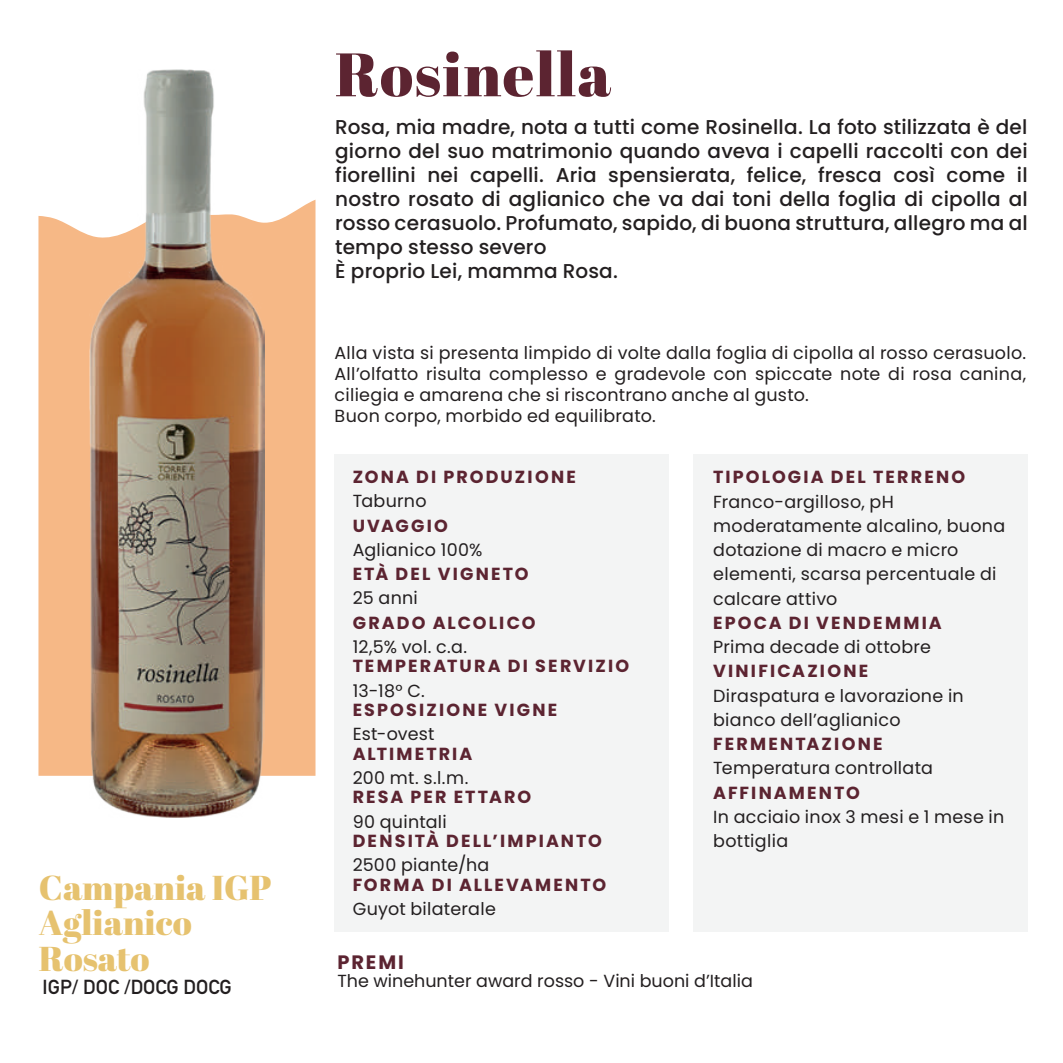
<style>
.page{position:relative;width:1063px;height:1063px;background:#fff}
.page>*{position:absolute;margin:0;border:0;box-sizing:border-box;transform-origin:0 0}
.t1{font:61.25px "Abril Fatface";letter-spacing:.025em;color:#5c2431}
.t2{font:34.5px/35.5px "Abril Fatface";color:#e6c26f}
.t3{font:500 20px/24px "Poppins";letter-spacing:.01em;color:#231f20}
.t4{font:700 20px "DIN Alternate";color:#231f20}
.t5{font:700 19.5px "Poppins";letter-spacing:.1em;color:#5c2431}
.t6{font:17.5px/24.2px "Poppins";letter-spacing:.015em;color:#231f20}
.t7{font:700 17.5px "Poppins";letter-spacing:.125em;color:#5c2431}
</style>
<div class="page">
<div style="left:693px;top:454px;width:335px;height:478px;background:#f3f4f4"></div>
<div style="left:335px;top:454px;width:334px;height:478px;background:#f3f4f4"></div>
<div style="left:38px;top:200px;width:278px;height:576px;background:#f6b886"></div>
<img style="left:90px;top:69px;width:174px;height:749px">
<h2 class="t2" style="left:39px;top:869px;width:234px">Campania IGP<br>Aglianico<br>Rosato</h2>
<p class="t4" style="left:43px;top:972px;width:191px">IGP/ DOC /DOCG DOCG</p>
<h1 class="t1" style="left:335px;top:31px;width:277px">Rosinella</h1>
<p class="t3" style="left:335px;top:115px;width:694px">Rosa, mia madre, nota a tutti come Rosinella. La foto stilizzata è del giorno del suo matrimonio quando aveva i capelli raccolti con dei fiorellini nei capelli. Aria spensierata, felice, fresca così come il nostro rosato di aglianico che va dai toni della foglia di cipolla al rosso cerasuolo. Profumato, sapido, di buona struttura, allegro ma al tempo stesso severo<br>È proprio Lei, mamma Rosa.</p>
<p class="t6" style="left:335px;top:342px;width:693px;line-height:21px">Alla vista si presenta limpido di volte dalla foglia di cipolla al rosso cerasuolo.<br>All’olfatto risulta complesso e gradevole con spiccate note di rosa canina, ciliegia e amarena che si riscontrano anche al gusto.<br>Buon corpo, morbido ed equilibrato.</p>
<p class="t7" style="left:353px;top:467px;width:225px">ZONA DI PRODUZIONE</p>
<p class="t6" style="left:353px;top:489px;width:75px">Taburno</p>
<p class="t7" style="left:353px;top:515px;width:97px">UVAGGIO</p>
<p class="t6" style="left:353px;top:538px;width:131px">Aglianico 100%</p>
<p class="t7" style="left:353px;top:564px;width:177px">ETÀ DEL VIGNETO</p>
<p class="t6" style="left:353px;top:586px;width:67px">25 anni</p>
<p class="t7" style="left:353px;top:612px;width:184px">GRADO ALCOLICO</p>
<p class="t6" style="left:353px;top:635px;width:116px">12,5% vol. c.a.</p>
<p class="t7" style="left:353px;top:656px;width:278px">TEMPERATURA DI SERVIZIO</p>
<p class="t6" style="left:353px;top:678px;width:73px">13-18° C.</p>
<p class="t7" style="left:353px;top:700px;width:206px">ESPOSIZIONE VIGNE</p>
<p class="t6" style="left:353px;top:722px;width:83px">Est-ovest</p>
<p class="t7" style="left:353px;top:743px;width:121px">ALTIMETRIA</p>
<p class="t6" style="left:353px;top:766px;width:117px">200 mt. s.l.m.</p>
<p class="t7" style="left:353px;top:787px;width:180px">RESA PER ETTARO</p>
<p class="t6" style="left:353px;top:809px;width:96px">90 quintali</p>
<p class="t7" style="left:353px;top:831px;width:251px">DENSITÀ DELL’IMPIANTO</p>
<p class="t6" style="left:353px;top:853px;width:138px">2500 piante/ha</p>
<p class="t7" style="left:353px;top:874px;width:255px">FORMA DI ALLEVAMENTO</p>
<p class="t6" style="left:353px;top:897px;width:145px">Guyot bilaterale</p>
<p class="t5" style="left:337px;top:950px;width:68px">PREMI</p>
<p class="t7" style="left:713px;top:467px;width:254px">TIPOLOGIA DEL TERRENO</p>
<p class="t6" style="left:713px;top:489px;width:294px">Franco-argilloso, pH moderatamente alcalino, buona dotazione di macro e micro elementi, scarsa percentuale di calcare attivo</p>
<p class="t7" style="left:713px;top:613px;width:230px">EPOCA DI VENDEMMIA</p>
<p class="t6" style="left:713px;top:635px;width:219px">Prima decade di ottobre</p>
<p class="t7" style="left:713px;top:661px;width:157px">VINIFICAZIONE</p>
<p class="t6" style="left:713px;top:683px;width:252px">Diraspatura e lavorazione in bianco dell’aglianico</p>
<p class="t7" style="left:713px;top:734px;width:171px">FERMENTAZIONE</p>
<p class="t6" style="left:713px;top:756px;width:221px">Temperatura controllata</p>
<p class="t7" style="left:713px;top:782px;width:148px">AFFINAMENTO</p>
<p class="t6" style="left:713px;top:805px;width:293px">In acciaio inox 3 mesi e 1 mese in bottiglia</p>
<p class="t6" style="left:337px;top:969px;width:417px">The winehunter award rosso - Vini buoni d’Italia</p>
</div>
